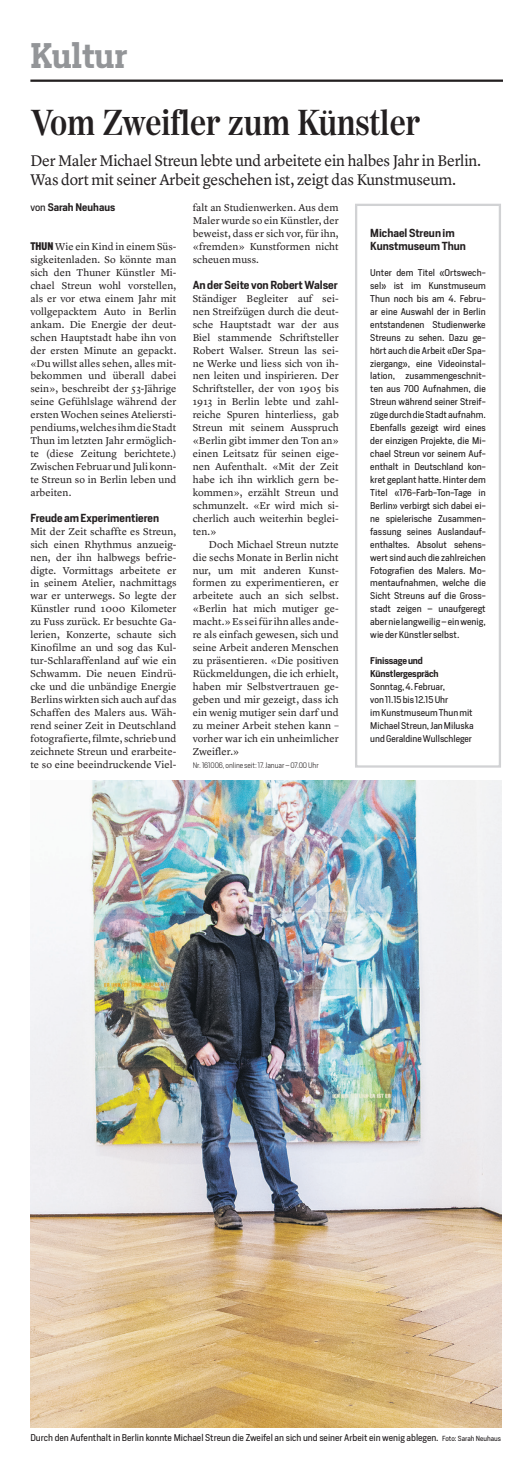
<style>
.page{position:relative;width:531px;height:1474px;background:#fff}
.page>*{position:absolute;margin:0;border:0;box-sizing:border-box;transform-origin:0 0}
.t1{font:700 34.3px "Worldwide Headline";color:#231f20}
.t2{font:600 33.25px "Heron Serif";color:#939598}
.t3{font:16.1px/19.4px "Lyon Text";letter-spacing:-.015em;color:#231f20}
.t4{font:600 10.85px/13px "Heron Sans";color:#231f20}
.t5{font:10.33px/13px "Lyon Text";letter-spacing:.005em;color:#231f20;text-align:justify}
.t6{font:600 10.33px "Heron Sans";color:#231f20}
.t7{font:9.1px/13px "Heron Sans";color:#231f20;text-align:justify}
.t8{font:600 9.1px/13px "Heron Sans";letter-spacing:-.015em;color:#231f20}
.t9{font:300 7.52px "Heron Sans";letter-spacing:-.01em;color:#231f20}
.s1{font-weight:400}
.s2{font-family:"Heron Sans Cond";font-weight:700}
.s3{font-size:6.83px}
</style>
<div class="page">
<hr style="left:30px;top:80px;width:472px;height:2px;background:#231f20">
<img style="left:30px;top:780px;width:471px;height:647px">
<div style="left:355px;top:204px;width:146px;height:563px;border:2px solid #d1d2d4"></div>
<h2 class="t2" style="left:30px;top:35px;width:99px">Kultur</h2>
<h1 class="t1" style="left:30px;top:102px;width:391px">Vom Zweifler zum Künstler</h1>
<h3 class="t3" style="left:30px;top:150px;width:452px">Der Maler Michael Streun lebte und arbeitete ein halbes Jahr in Berlin.<br>Was dort mit seiner Arbeit geschehen ist, zeigt das Kunstmuseum.</h3>
<p class="t6" style="left:30px;top:201px;width:86px"><span class="s1">von</span> Sarah Neuhaus</p>
<p class="t5" style="left:30px;top:239px;width:148px"><span class="s2">THUN</span> Wie ein Kind in einem Süs&shy;sigkeitenladen. So könnte man sich den Thuner Künstler Mi&shy;chael Streun wohl vorstellen, als er vor etwa einem Jahr mit vollgepacktem Auto in Berlin ankam. Die Energie der deut&shy;schen Hauptstadt habe ihn von der ersten Minute an gepackt. «Du willst alles sehen, alles mit&shy;bekommen und überall dabei sein», beschreibt der 53-Jährige seine Gefühlslage während der ersten Wochen seines Ateliersti&shy;pendiums, welches ihm die Stadt Thun im letzten Jahr ermöglich&shy;te (diese Zeitung berichtete.)<br>Zwischen Februar und Juli konn&shy;te Streun so in Berlin leben und arbeiten.</p>
<p class="t4" style="left:30px;top:511px;width:130px">Freude am Experimentieren</p>
<p class="t5" style="left:30px;top:524px;width:148px">Mit der Zeit schaffte es Streun, sich einen Rhythmus anzueig&shy;nen, der ihn halbwegs befrie&shy;digte. Vormittags arbeitete er in seinem Atelier, nachmittags war er unterwegs. So legte der Künstler rund 1000 Kilometer zu Fuss zurück. Er besuchte Ga&shy;lerien, Konzerte, schaute sich Kinofilme an und sog das Kul&shy;tur-Schlaraffenland auf wie ein Schwamm. Die neuen Eindrü&shy;cke und die unbändige Energie Berlins wirkten sich auch auf das Schaffen des Malers aus. Wäh&shy;rend seiner Zeit in Deutschland fotografierte, filmte, schrieb und zeichnete Streun und erarbeite&shy;te so eine beeindruckende Viel-</p>
<p class="t5" style="left:193px;top:200px;width:148px">falt an Studienwerken. Aus dem Maler wurde so ein Künstler, der beweist, dass er sich vor, für ihn, «fremden» Kunstformen nicht scheuen muss.</p>
<p class="t4" style="left:193px;top:278px;width:147px">An der Seite von Robert Walser</p>
<p class="t5" style="left:193px;top:291px;width:148px">Ständiger Begleiter auf sei&shy;nen Streifzügen durch die deut&shy;sche Hauptstadt war der aus Biel stammende Schriftsteller Robert Walser. Streun las sei&shy;ne Werke und liess sich von ih&shy;nen leiten und inspirieren. Der Schriftsteller, der von 1905 bis 1913 in Berlin lebte und zahl&shy;reiche Spuren hinterliess, gab Streun mit seinem Ausspruch «Berlin gibt immer den Ton an» einen Leitsatz für seinen eige&shy;nen Aufenthalt. «Mit der Zeit habe ich ihn wirklich gern be&shy;kommen», erzählt Streun und schmunzelt. «Er wird mich si&shy;cherlich auch weiterhin beglei&shy;ten.»</p>
<p class="t5" style="left:193px;top:537px;width:148px;text-indent:16px">Doch Michael Streun nutzte die sechs Monate in Berlin nicht nur, um mit anderen Kunst&shy;formen zu experimentieren, er arbeitete auch an sich selbst. «Berlin hat mich mutiger ge&shy;macht.» Es sei für ihn alles ande&shy;re als einfach gewesen, sich und seine Arbeit anderen Menschen zu präsentieren. «Die positiven Rückmeldungen, die ich erhielt, haben mir Selbstvertrauen ge&shy;geben und mir gezeigt, dass ich ein wenig mutiger sein darf und zu meiner Arbeit stehen kann – vorher war ich ein unheimlicher Zweifler.»</p>
<p class="t9" style="left:193px;top:760px;width:127px">Nr. 161006, online seit: 17. Januar – 07.00 Uhr</p>
<p class="t4" style="left:370px;top:226px;width:97px">Michael Streun im<br>Kunstmuseum Thun</p>
<p class="t7" style="left:370px;top:266px;width:117px">Unter dem Titel «Ortswech&shy;sel» ist im Kunstmuseum Thun noch bis am 4. Febru&shy;ar eine Auswahl der in Berlin entstandenen Studienwerke Streuns zu sehen. Dazu ge&shy;hört auch die Arbeit «Der Spa&shy;ziergang», eine Videoinstal&shy;lation, zusammengeschnit&shy;ten aus 700 Aufnahmen, die Streun während seiner Streif&shy;züge durch die Stadt aufnahm.<br>Ebenfalls gezeigt wird eines der einzigen Projekte, die Mi&shy;chael Streun vor seinem Auf&shy;enthalt in Deutschland kon&shy;kret geplant hatte. Hinter dem Titel «176-Farb-Ton-Tage in Berlin» verbirgt sich dabei ei&shy;ne spielerische Zusammen&shy;fassung seines Auslandauf&shy;enthaltes. Absolut sehens&shy;wert sind auch die zahlreichen Fotografien des Malers. Mo&shy;mentaufnahmen, welche die Sicht Streuns auf die Gross&shy;stadt zeigen – unaufgeregt aber nie langweilig – ein wenig, wie der Künstler selbst.</p>
<p class="t8" style="left:370px;top:654px;width:70px">Finissage und<br>Künstlergespräch</p>
<p class="t7" style="left:370px;top:680px;width:105px;text-align:left">Sonntag, 4. Februar,<br>von 11.15 bis 12.15 Uhr<br>im Kunstmuseum Thun mit<br>Michael Streun, Jan Miluska und Geraldine Wullschleger</p>
<p class="t7" style="left:30px;top:1430px;width:472px">Durch den Aufenthalt in Berlin konnte Michael Streun die Zweifel an sich und seiner Arbeit ein wenig ablegen. <span class="s3">Foto: Sarah Neuhaus</span></p>
</div>
